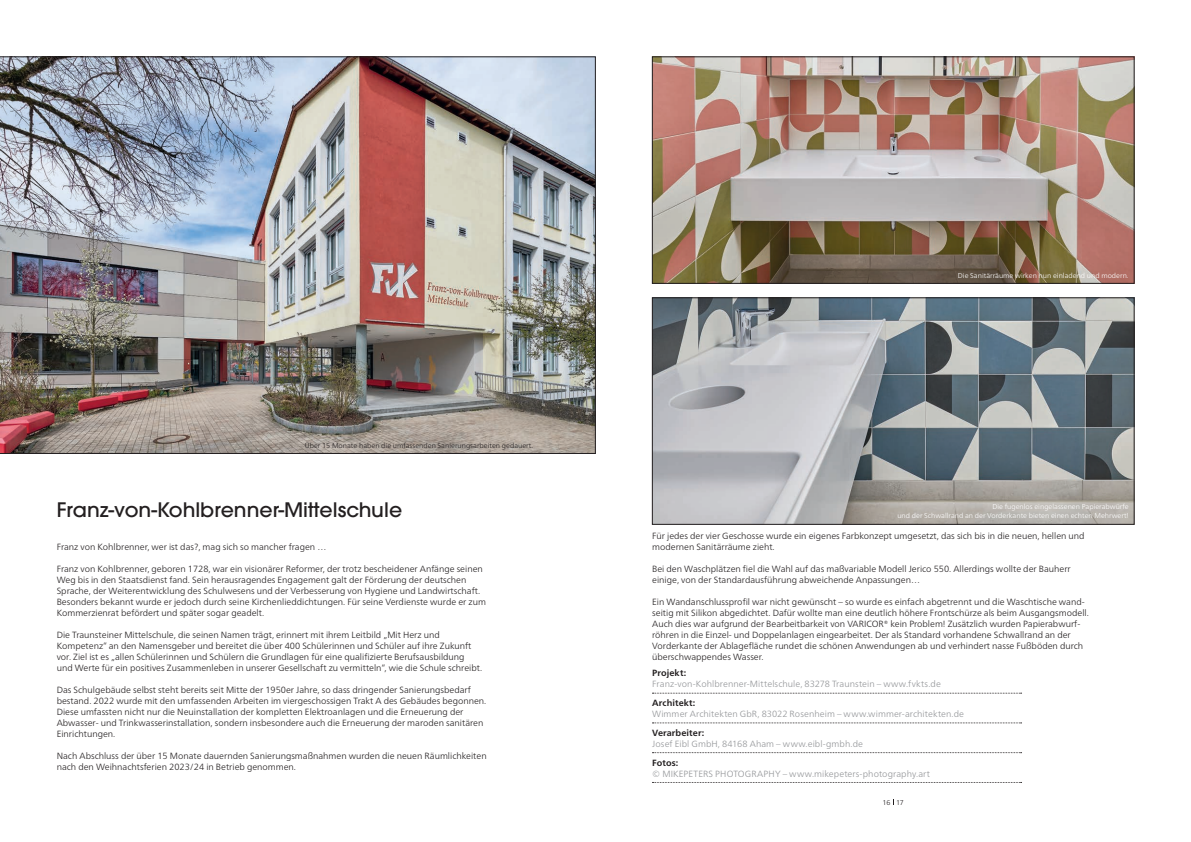
<style>
.page{position:relative;width:1191px;height:842px;background:#fff}
.page>*{position:absolute;margin:0;border:0;box-sizing:border-box;transform-origin:0 0}
.t1{font:500 20px "ITC Avant Garde Pro";color:#231f20}
.t2{font:300 9px/11px "Frutiger Neue LT Pro";color:#231f20}
.t3{font:300 9px "Frutiger Neue LT Pro";letter-spacing:.01em;color:#939598}
.t4{font:700 9px "Frutiger Neue LT Pro";letter-spacing:.01em;color:#231f20}
.t5{font:300 7px/9px "Frutiger Neue LT Pro";color:#fff;text-align:right}
.t6{font:300 7px "Frutiger Neue LT Pro";color:#231f20}
</style>
<div class="page">
<svg style="left:652px;top:693px;width:369px;height:1px"></svg>
<svg style="left:652px;top:723px;width:369px;height:1px"></svg>
<svg style="left:652px;top:752px;width:369px;height:1px"></svg>
<svg style="left:652px;top:782px;width:369px;height:1px"></svg>
<img style="left:654px;top:300px;width:478px;height:222px">
<div style="left:652px;top:298px;width:482px;height:226px;border:1px solid #231f20"></div>
<img style="left:654px;top:59px;width:478px;height:222px">
<div style="left:652px;top:57px;width:482px;height:226px;border:1px solid #231f20"></div>
<img style="left:0;top:57px;width:595px;height:397px">
<p class="t6" style="left:305px;top:441px;width:230px">Über 15 Monate haben die umfassenden Sanierungsarbeiten gedauert.</p>
<h1 class="t1" style="left:57px;top:496px;width:347px">Franz-von-Kohlbrenner-Mittelschule</h1>
<p class="t2" style="left:57px;top:541px;width:271px">Franz von Kohlbrenner, wer ist das?, mag sich so mancher fragen …</p>
<p class="t2" style="left:57px;top:563px;width:431px">Franz von Kohlbrenner, geboren 1728, war ein visionärer Reformer, der trotz bescheidener Anfänge seinen Weg bis in den Staatsdienst fand. Sein herausragendes Engagement galt der Förderung der deutschen Sprache, der Weiterentwicklung des Schulwesens und der Verbesserung von Hygiene und Landwirtschaft.<br>Besonders bekannt wurde er jedoch durch seine Kirchenlieddichtungen. Für seine Verdienste wurde er zum Kommerzienrat befördert und später sogar geadelt.</p>
<p class="t2" style="left:57px;top:629px;width:427px">Die Traunsteiner Mittelschule, die seinen Namen trägt, erinnert mit ihrem Leitbild „Mit Herz und Kompetenz“ an den Namensgeber und bereitet die über 400 Schülerinnen und Schüler auf ihre Zukunft vor. Ziel ist es „allen Schülerinnen und Schülern die Grundlagen für eine qualifizierte Berufsausbildung und Werte für ein positives Zusammenleben in unserer Gesellschaft zu vermitteln“, wie die Schule schreibt.</p>
<p class="t2" style="left:57px;top:684px;width:431px">Das Schulgebäude selbst steht bereits seit Mitte der 1950er Jahre, so dass dringender Sanierungsbedarf bestand. 2022 wurde mit den umfassenden Arbeiten im viergeschossigen Trakt A des Gebäudes begonnen.<br>Diese umfassten nicht nur die Neuinstallation der kompletten Elektroanlagen und die Erneuerung der Abwasser- und Trinkwasserinstallation, sondern insbesondere auch die Erneuerung der maroden sanitären Einrichtungen.</p>
<p class="t2" style="left:57px;top:750px;width:431px">Nach Abschluss der über 15 Monate dauernden Sanierungsmaßnahmen wurden die neuen Räumlichkeiten nach den Weihnachtsferien 2023/24 in Betrieb genommen.</p>
<p class="t5" style="left:958px;top:271px;width:172px">Die Sanitärräume wirken nun einladend und modern.</p>
<p class="t5" style="left:897px;top:502px;width:233px">Die fugenlos eingelassenen Papierabwürfe<br>und der Schwallrand an der Vorderkante bieten einen echten Mehrwert!</p>
<p class="t2" style="left:652px;top:530px;width:434px">Für jedes der vier Geschosse wurde ein eigenes Farbkonzept umgesetzt, das sich bis in die neuen, hellen und modernen Sanitärräume zieht.</p>
<p class="t2" style="left:652px;top:563px;width:420px">Bei den Waschplätzen fiel die Wahl auf das maßvariable Modell Jerico 550. Allerdings wollte der Bauherr einige, von der Standardausführung abweichende Anpassungen…</p>
<p class="t2" style="left:652px;top:596px;width:438px">Ein Wandanschlussprofil war nicht gewünscht – so wurde es einfach abgetrennt und die Waschtische wand&shy;seitig mit Silikon abgedichtet. Dafür wollte man eine deutlich höhere Frontschürze als beim Ausgangsmodell.<br>Auch dies war aufgrund der Bearbeitbarkeit von VARICOR® kein Problem! Zusätzlich wurden Papierabwurf&shy;röhren in die Einzel- und Doppelanlagen eingearbeitet. Der als Standard vorhandene Schwallrand an der Vorderkante der Ablagefläche rundet die schönen Anwendungen ab und verhindert nasse Fußböden durch überschwappendes Wasser.</p>
<p class="t4" style="left:652px;top:668px;width:36px">Projekt:</p>
<p class="t3" style="left:652px;top:679px;width:290px">Franz-von-Kohlbrenner-Mittelschule, 83278 Traunstein – www.fvkts.de</p>
<p class="t4" style="left:652px;top:697px;width:45px">Architekt:</p>
<p class="t3" style="left:652px;top:708px;width:313px">Wimmer Architekten GbR, 83022 Rosenheim – www.wimmer-architekten.de</p>
<p class="t4" style="left:652px;top:727px;width:54px">Verarbeiter:</p>
<p class="t3" style="left:652px;top:738px;width:212px">Josef Eibl GmbH, 84168 Aham – www.eibl-gmbh.de</p>
<p class="t4" style="left:652px;top:757px;width:28px">Fotos:</p>
<p class="t3" style="left:652px;top:768px;width:279px">© MIKEPETERS PHOTOGRAPHY – www.mikepeters-photography.art</p>
<p class="t6" style="left:882px;top:798px;width:23px">16 17</p>
</div>
